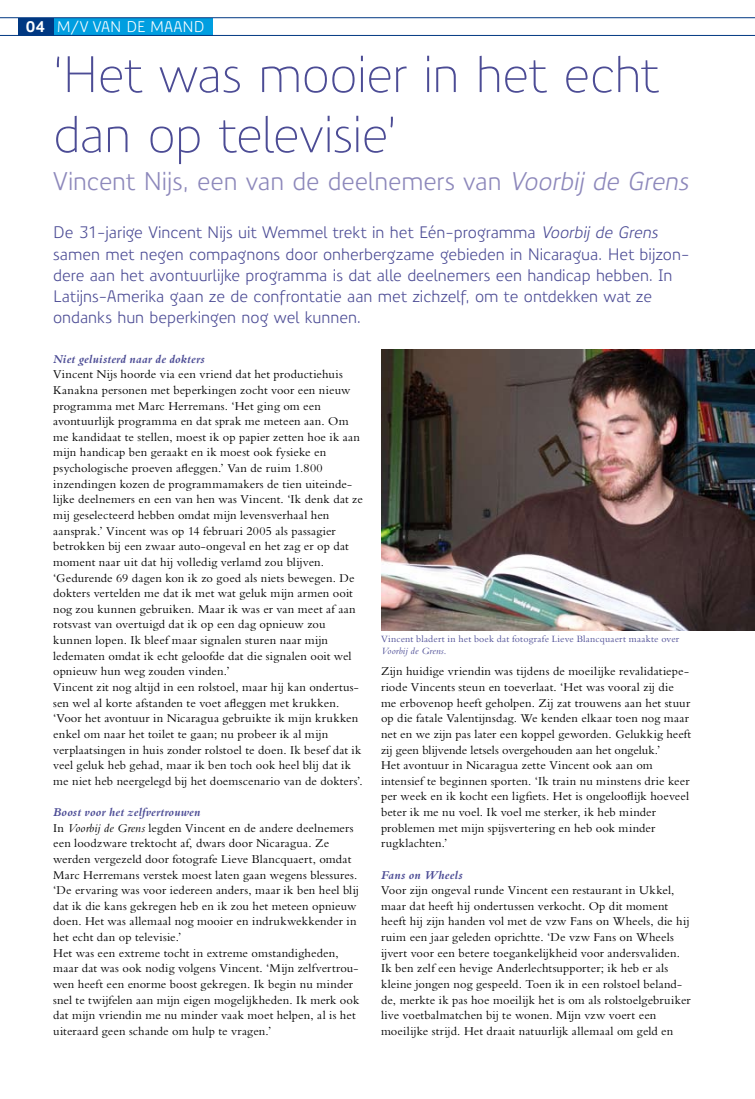
<style>
.page{position:relative;width:755px;height:1099px;background:#fff}
.page>*{position:absolute;margin:0;border:0;box-sizing:border-box;transform-origin:0 0}
.t1{font:300 50px/60px "Precious Sans";letter-spacing:-.01em;color:#4c4c95}
.t2{font:25px "Precious Sans";letter-spacing:-.005em;color:#8d88bb}
.t3{font:16.25px/21.2px "Precious Sans";letter-spacing:-.005em;color:#4c4c95}
.t4{font:15px "Precious Sans";color:#fff}
.t5{font:12.5px/15.6px "Bembo Std";letter-spacing:.01em;color:#000}
.t6{font:italic 700 12.5px "Bembo Std";letter-spacing:.01em;color:#4c4c95}
.t7{font:10px/12px "Bembo Std";letter-spacing:.015em;color:#4c4c95}
.s1{font-weight:700}
.s2{font-style:italic}
.s3{font-weight:700;font-style:italic;color:#4c4c95}
</style>
<div class="page">
<div style="left:53px;top:18px;width:160px;height:17px;background:#009ee0"></div>
<div style="left:18px;top:18px;width:35px;height:17px;background:#003882"></div>
<hr style="left:0;top:18px;width:755px;height:1px;background:#003882">
<hr style="left:0;top:35px;width:755px;height:1px;background:#003882">
<img style="left:381px;top:350px;width:374px;height:280px">
<p class="t4" style="left:26px;top:17px;width:180px"><span class="s1">04</span> M/V VAN DE MAAND</p>
<h1 class="t1" style="left:53px;top:44px;width:607px">‘H et was mooier in het echt dan op televisie’</h1>
<h2 class="t2" style="left:53px;top:165px;width:642px">Vincent Nijs, een van de deelnemers van <span class="s2">Voorbij de Grens</span></h2>
<p class="t3" style="left:53px;top:222px;width:638px">De 31-jarige Vincent Nijs uit Wemmel trekt in het Eén-programma <span class="s2">Voorbij de Grens </span>samen met negen compagnons door onherbergzame gebieden in Nicaragua. Het bijzon&shy;dere aan het avontuurlijke programma is dat alle deelnemers een handicap hebben. In Latijns-Amerika gaan ze de confrontatie aan met zichzelf, om te ontdekken wat ze ondanks hun beperkingen nog wel kunnen.</p>
<p class="t6" style="left:53px;top:352px;width:153px">Niet geluisterd naar de dokters</p>
<p class="t5" style="left:53px;top:366px;width:311px">Vincent Nijs hoorde via een vriend dat het productiehuis Kanakna personen met beperkingen zocht voor een nieuw programma met Marc Herremans. ‘Het ging om een avontuurlijk programma en dat sprak me meteen aan. Om me kandidaat te stellen, moest ik op papier zetten hoe ik aan mijn handicap ben geraakt en ik moest ook fysieke en psychologische proeven afleggen.’ Van de ruim 1.800 inzendingen kozen de programmamakers de tien uiteinde&shy;lijke deelnemers en een van hen was Vincent. ‘Ik denk dat ze mij geselecteerd hebben omdat mijn levensverhaal hen aansprak.’ Vincent was op 14 februari 2005 als passagier betrokken bij een zwaar auto-ongeval en het zag er op dat moment naar uit dat hij volledig verlamd zou blijven. ‘Gedurende 69 dagen kon ik zo goed als niets bewegen. De dokters vertelden me dat ik met wat geluk mijn armen ooit nog zou kunnen gebruiken. Maar ik was er van meet af aan rotsvast van overtuigd dat ik op een dag opnieuw zou kunnen lopen. Ik bleef maar signalen sturen naar mijn ledematen omdat ik echt geloofde dat die signalen ooit wel opnieuw hun weg zouden vinden.’<br>Vincent zit nog altijd in een rolstoel, maar hij kan ondertus&shy;sen wel al korte afstanden te voet afleggen met krukken. ‘Voor het avontuur in Nicaragua gebruikte ik mijn krukken enkel om naar het toilet te gaan; nu probeer ik al mijn verplaatsingen in huis zonder rolstoel te doen. Ik besef dat ik veel geluk heb gehad, maar ik ben toch ook heel blij dat ik me niet heb neergelegd bij het doemscenario van de dokters’.</p>
<p class="t5" style="left:53px;top:804px;width:308px"><span class="s3">Boost voor het zelfvertrouwen<br></span>In <span class="s2">Voorbij de Grens</span> legden Vincent en de andere deelnemers een loodzware trektocht af, dwars door Nicaragua. Ze werden vergezeld door fotografe Lieve Blancquaert, omdat Marc Herremans verstek moest laten gaan wegens blessures. ‘De ervaring was voor iedereen anders, maar ik ben heel blij dat ik die kans gekregen heb en ik zou het meteen opnieuw doen. Het was allemaal nog mooier en indrukwekkender in het echt dan op televisie.’<br>Het was een extreme tocht in extreme omstandigheden, maar dat was ook nodig volgens Vincent. ‘Mijn zelfvertrou&shy;wen heeft een enorme boost gekregen. Ik begin nu minder snel te twijfelen aan mijn eigen mogelijkheden. Ik merk ook dat mijn vriendin me nu minder vaak moet helpen, al is het uiteraard geen schande om hulp te vragen.’</p>
<p class="t7" style="left:381px;top:632px;width:300px">Vincent bladert in het boek dat fotografe Lieve Blancquaert maakte over<br><span class="s2">Voorbij de Grens</span>.</p>
<p class="t5" style="left:381px;top:663px;width:312px">Zijn huidige vriendin was tijdens de moeilijke revalidatiepe&shy;riode Vincents steun en toeverlaat. ‘Het was vooral zij die me erbovenop heeft geholpen. Zij zat trouwens aan het stuur op die fatale Valentijnsdag. We kenden elkaar toen nog maar net en we zijn pas later een koppel geworden. Gelukkig heeft zij geen blijvende letsels overgehouden aan het ongeluk.’<br>Het avontuur in Nicaragua zette Vincent ook aan om intensief te beginnen sporten. ‘Ik train nu minstens drie keer per week en ik kocht een ligfiets. Het is ongelooflijk hoeveel beter ik me nu voel. Ik voel me sterker, ik heb minder problemen met mijn spijsvertering en heb ook minder rugklachten.’</p>
<p class="t6" style="left:381px;top:867px;width:83px">Fans on Wheels</p>
<p class="t5" style="left:381px;top:882px;width:311px">Voor zijn ongeval runde Vincent een restaurant in Ukkel, maar dat heeft hij ondertussen verkocht. Op dit moment heeft hij zijn handen vol met de vzw Fans on Wheels, die hij ruim een jaar geleden oprichtte. ‘De vzw Fans on Wheels ijvert voor een betere toegankelijkheid voor andersvaliden.<br>Ik ben zelf een hevige Anderlechtsupporter; ik heb er als kleine jongen nog gespeeld. Toen ik in een rolstoel beland&shy;de, merkte ik pas hoe moeilijk het is om als rolstoelgebruiker live voetbalmatchen bij te wonen. Mijn vzw voert een moeilijke strijd. Het draait natuurlijk allemaal om geld en</p>
</div>
